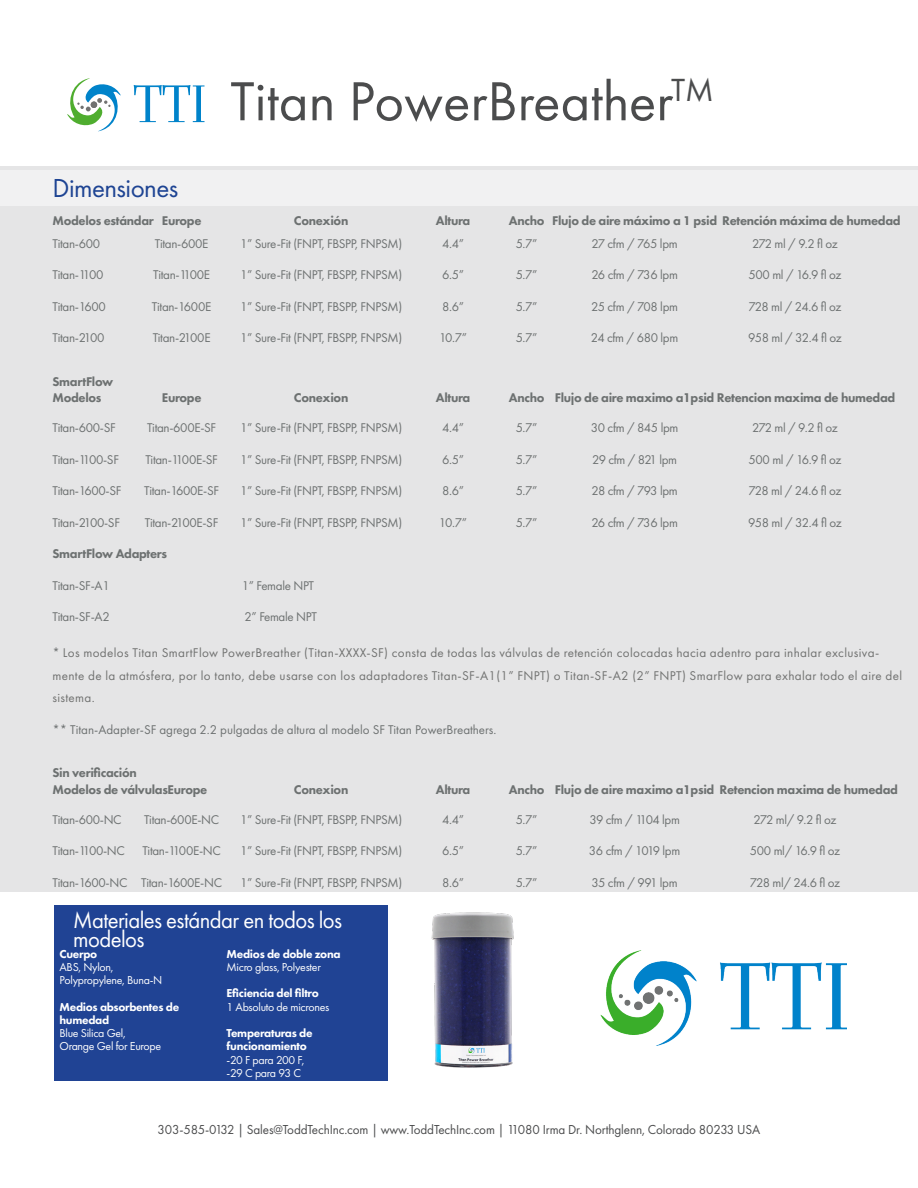
<style>
.page{position:relative;width:918px;height:1188px;background:#fff}
.page>*{position:absolute;margin:0;border:0;box-sizing:border-box;transform-origin:0 0}
.t1{font:57px "Futura PT";color:#4b4c4d}
.t2{font:27px "Futura PT";letter-spacing:-.02em;color:#1e4493}
.t3{font:23.85px/18.5px "Futura PT";letter-spacing:-.025em;color:#fff;scale:.95 1}
.t4{font:13.5px "Futura PT";letter-spacing:-.01em;color:#4b4c4d}
.t5{font:13.2px "Futura PT";letter-spacing:-.025em;color:#6d7171}
.t6{font:800 13.2px/16.5px "Futura PT";letter-spacing:-.025em;color:#6d7171}
.t7{font:13.2px/22.5px "Futura PT";letter-spacing:.025em;color:#717271}
.t8{font:13.2px "Futura PT";color:#6d7171}
.t9{font:12px/13.2px "Futura PT";letter-spacing:-.025em;color:#fff}
.t10{font:800 12px/13.2px "Futura PT";letter-spacing:-.025em;color:#fff}
.t11{font:12px/13.2px "Futura PT";letter-spacing:-.045em;color:#fff}
.s1{color:#6d7171}
.s2{font-weight:800}
</style>
<div class="page">
<div style="left:0;top:166px;width:918px;height:726px;background:#e5e5e6"></div>
<div style="left:0;top:170px;width:918px;height:36px;background:#f1f1f2"></div>
<img style="left:600px;top:951px;width:247px;height:95px">
<svg style="left:67px;top:78px;width:54px;height:54px"></svg>
<svg style="left:134px;top:85px;width:71px;height:37px"></svg>
<div style="left:54px;top:905px;width:333px;height:176px;background:#204394"></div>
<img style="left:431px;top:912px;width:83px;height:156px">
<p class="t1" style="left:230px;top:68px;width:485px">Titan PowerBreather<sup>TM</sup></p>
<p class="t2" style="left:52px;top:172px;width:127px">Dimensiones</p>
<p class="t6" style="left:52px;top:212px;width:150px">Modelos estándar Europe</p>
<p class="t6" style="left:294px;top:212px;width:56px">Conexión</p>
<p class="t6" style="left:436px;top:212px;width:36px">Altura</p>
<p class="t6" style="left:509px;top:212px;width:393px">Ancho Flujo de aire máximo a 1 psid Retención máxima de humedad</p>
<p class="t5" style="left:52px;top:236px;width:49px">Titan-600</p>
<p class="t5" style="left:155px;top:236px;width:55px">Titan-600E</p>
<p class="t5" style="left:240px;top:236px;width:164px">1” Sure-Fit (FNPT, FBSPP, FNPSM)</p>
<p class="t5" style="left:442px;top:236px;width:24px">4.4”</p>
<p class="t5" style="left:516px;top:236px;width:23px">5.7”</p>
<p class="t5" style="left:592px;top:236px;width:88px">27 cfm / 765 lpm</p>
<p class="t5" style="left:752px;top:236px;width:87px">272 ml / 9.2 fl oz</p>
<p class="t5" style="left:52px;top:267px;width:52px">Titan-1100</p>
<p class="t5" style="left:153px;top:267px;width:58px">Titan-1100E</p>
<p class="t5" style="left:240px;top:267px;width:164px">1” Sure-Fit (FNPT, FBSPP, FNPSM)</p>
<p class="t5" style="left:442px;top:267px;width:24px">6.5”</p>
<p class="t5" style="left:516px;top:267px;width:23px">5.7”</p>
<p class="t5" style="left:591px;top:267px;width:88px">26 cfm / 736 lpm</p>
<p class="t5" style="left:749px;top:267px;width:94px">500 ml / 16.9 fl oz</p>
<p class="t5" style="left:52px;top:299px;width:55px">Titan-1600</p>
<p class="t5" style="left:152px;top:299px;width:61px">Titan-1600E</p>
<p class="t5" style="left:240px;top:299px;width:164px">1” Sure-Fit (FNPT, FBSPP, FNPSM)</p>
<p class="t5" style="left:442px;top:299px;width:24px">8.6”</p>
<p class="t5" style="left:516px;top:299px;width:23px">5.7”</p>
<p class="t5" style="left:591px;top:299px;width:88px">25 cfm / 708 lpm</p>
<p class="t5" style="left:749px;top:299px;width:94px">728 ml / 24.6 fl oz</p>
<p class="t5" style="left:52px;top:330px;width:53px">Titan-2100</p>
<p class="t5" style="left:153px;top:330px;width:59px">Titan-2100E</p>
<p class="t5" style="left:240px;top:330px;width:164px">1” Sure-Fit (FNPT, FBSPP, FNPSM)</p>
<p class="t5" style="left:439px;top:330px;width:30px">10.7”</p>
<p class="t5" style="left:516px;top:330px;width:23px">5.7”</p>
<p class="t5" style="left:591px;top:330px;width:89px">24 cfm / 680 lpm</p>
<p class="t5" style="left:748px;top:330px;width:95px">958 ml / 32.4 fl oz</p>
<p class="t6" style="left:52px;top:373px;width:62px">SmartFlow<br>Modelos</p>
<p class="t6" style="left:162px;top:389px;width:41px">Europe</p>
<p class="t6" style="left:294px;top:389px;width:56px">Conexion</p>
<p class="t6" style="left:436px;top:389px;width:36px">Altura</p>
<p class="t6" style="left:509px;top:389px;width:388px">Ancho Flujo de aire maximo a1psid Retencion maxima de humedad</p>
<p class="t5" style="left:52px;top:420px;width:65px">Titan-600-SF</p>
<p class="t5" style="left:147px;top:420px;width:71px">Titan-600E-SF</p>
<p class="t5" style="left:240px;top:420px;width:164px">1” Sure-Fit (FNPT, FBSPP, FNPSM)</p>
<p class="t5" style="left:442px;top:420px;width:24px">4.4”</p>
<p class="t5" style="left:516px;top:420px;width:23px">5.7”</p>
<p class="t5" style="left:591px;top:420px;width:89px">30 cfm / 845 lpm</p>
<p class="t5" style="left:752px;top:420px;width:87px">272 ml / 9.2 fl oz</p>
<p class="t5" style="left:52px;top:452px;width:68px">Titan-1100-SF</p>
<p class="t5" style="left:145px;top:452px;width:74px">Titan-1100E-SF</p>
<p class="t5" style="left:240px;top:452px;width:164px">1” Sure-Fit (FNPT, FBSPP, FNPSM)</p>
<p class="t5" style="left:442px;top:452px;width:24px">6.5”</p>
<p class="t5" style="left:516px;top:452px;width:23px">5.7”</p>
<p class="t5" style="left:592px;top:452px;width:87px">29 cfm / 821 lpm</p>
<p class="t5" style="left:749px;top:452px;width:94px">500 ml / 16.9 fl oz</p>
<p class="t5" style="left:52px;top:483px;width:70px">Titan-1600-SF</p>
<p class="t5" style="left:144px;top:483px;width:76px">Titan-1600E-SF</p>
<p class="t5" style="left:240px;top:483px;width:164px">1” Sure-Fit (FNPT, FBSPP, FNPSM)</p>
<p class="t5" style="left:442px;top:483px;width:24px">8.6”</p>
<p class="t5" style="left:516px;top:483px;width:23px">5.7”</p>
<p class="t5" style="left:591px;top:483px;width:88px">28 cfm / 793 lpm</p>
<p class="t5" style="left:749px;top:483px;width:94px">728 ml / 24.6 fl oz</p>
<p class="t5" style="left:52px;top:515px;width:69px">Titan-2100-SF</p>
<p class="t5" style="left:145px;top:515px;width:75px">Titan-2100E-SF</p>
<p class="t5" style="left:240px;top:515px;width:164px">1” Sure-Fit (FNPT, FBSPP, FNPSM)</p>
<p class="t5" style="left:439px;top:515px;width:30px">10.7”</p>
<p class="t5" style="left:516px;top:515px;width:23px">5.7”</p>
<p class="t5" style="left:591px;top:515px;width:88px">26 cfm / 736 lpm</p>
<p class="t5" style="left:748px;top:515px;width:95px">958 ml / 32.4 fl oz</p>
<p class="t6" style="left:52px;top:545px;width:116px">SmartFlow Adapters</p>
<p class="t5" style="left:52px;top:578px;width:59px">Titan-SF-A1</p>
<p class="t5" style="left:242px;top:578px;width:74px">1” Female NPT</p>
<p class="t5" style="left:52px;top:609px;width:59px">Titan-SF-A2</p>
<p class="t5" style="left:245px;top:609px;width:74px">2” Female NPT</p>
<p class="t7" style="left:52px;top:642px;width:851px"><span class="s1">*</span> Los modelos Titan SmartFlow PowerBreather (Titan-XXXX-SF) consta de todas las válvulas de retención colocadas hacia adentro para inhalar exclusiva&shy;mente de la atmósfera, por lo tanto, debe usarse con los adaptadores Titan-SF-A1(1” FNPT) o Titan-SF-A2 (2” FNPT) SmarFlow para exhalar todo el aire del sistema.</p>
<p class="t8" style="left:52px;top:722px;width:445px">** Titan-Adapter-SF agrega 2.2 pulgadas de altura al modelo SF Titan PowerBreathers.</p>
<p class="t6" style="left:52px;top:764px;width:156px">Sin verificación<br>Modelos de válvulasEurope</p>
<p class="t6" style="left:294px;top:781px;width:56px">Conexion</p>
<p class="t6" style="left:436px;top:781px;width:36px">Altura</p>
<p class="t6" style="left:509px;top:781px;width:391px">Ancho Flujo de aire maximo a1psid Retencion maxima de humedad</p>
<p class="t5" style="left:52px;top:812px;width:71px">Titan-600-NC</p>
<p class="t5" style="left:144px;top:812px;width:77px">Titan-600E-NC</p>
<p class="t5" style="left:240px;top:812px;width:164px">1” Sure-Fit (FNPT, FBSPP, FNPSM)</p>
<p class="t5" style="left:442px;top:812px;width:24px">4.4”</p>
<p class="t5" style="left:516px;top:812px;width:23px">5.7”</p>
<p class="t5" style="left:589px;top:812px;width:92px">39 cfm / 1104 lpm</p>
<p class="t5" style="left:754px;top:812px;width:84px">272 ml/ 9.2 fl oz</p>
<p class="t5" style="left:52px;top:843px;width:74px">Titan-1100-NC</p>
<p class="t5" style="left:142px;top:843px;width:80px">Titan-1100E-NC</p>
<p class="t5" style="left:240px;top:843px;width:164px">1” Sure-Fit (FNPT, FBSPP, FNPSM)</p>
<p class="t5" style="left:442px;top:843px;width:24px">6.5”</p>
<p class="t5" style="left:516px;top:843px;width:23px">5.7”</p>
<p class="t5" style="left:589px;top:843px;width:93px">36 cfm / 1019 lpm</p>
<p class="t5" style="left:750px;top:843px;width:92px">500 ml/ 16.9 fl oz</p>
<p class="t5" style="left:52px;top:875px;width:171px">Titan-1600-NC Titan-1600E-NC</p>
<p class="t5" style="left:240px;top:875px;width:164px">1” Sure-Fit (FNPT, FBSPP, FNPSM)</p>
<p class="t5" style="left:442px;top:875px;width:24px">8.6”</p>
<p class="t5" style="left:516px;top:875px;width:23px">5.7”</p>
<p class="t5" style="left:592px;top:875px;width:88px">35 cfm / 991 lpm</p>
<p class="t5" style="left:750px;top:875px;width:92px">728 ml/ 24.6 fl oz</p>
<p class="t3" style="left:73px;top:911px;width:285px">Materiales estándar en todos los modelos</p>
<p class="t10" style="left:227px;top:947px;width:116px">Medios de doble zona</p>
<p class="t9" style="left:227px;top:960px;width:96px">Micro glass, Polyester</p>
<p class="t10" style="left:227px;top:987px;width:94px">Eficiencia del filtro</p>
<p class="t9" style="left:227px;top:1000px;width:104px">1 Absoluto de micrones</p>
<p class="t10" style="left:227px;top:1026px;width:87px">Temperaturas de funcionamiento</p>
<p class="t11" style="left:227px;top:1053px;width:79px">-20 F para 200 F, -29 C para 93 C</p>
<p class="t9" style="left:60px;top:947px;width:104px"><span class="s2">Cuerpo<br></span>ABS, Nylon,<br>Polypropylene, Buna-N</p>
<p class="t10" style="left:60px;top:1000px;width:121px">Medios absorbentes de humedad</p>
<p class="t9" style="left:60px;top:1026px;width:103px">Blue Silica Gel,<br>Orange Gel for Europe</p>
<p class="t4" style="left:158px;top:1121px;width:604px">303-585-0132 | Sales@ToddTechInc.com | www.ToddTechInc.com | 11080 Irma Dr. Northglenn, Colorado 80233 USA</p>
</div>
